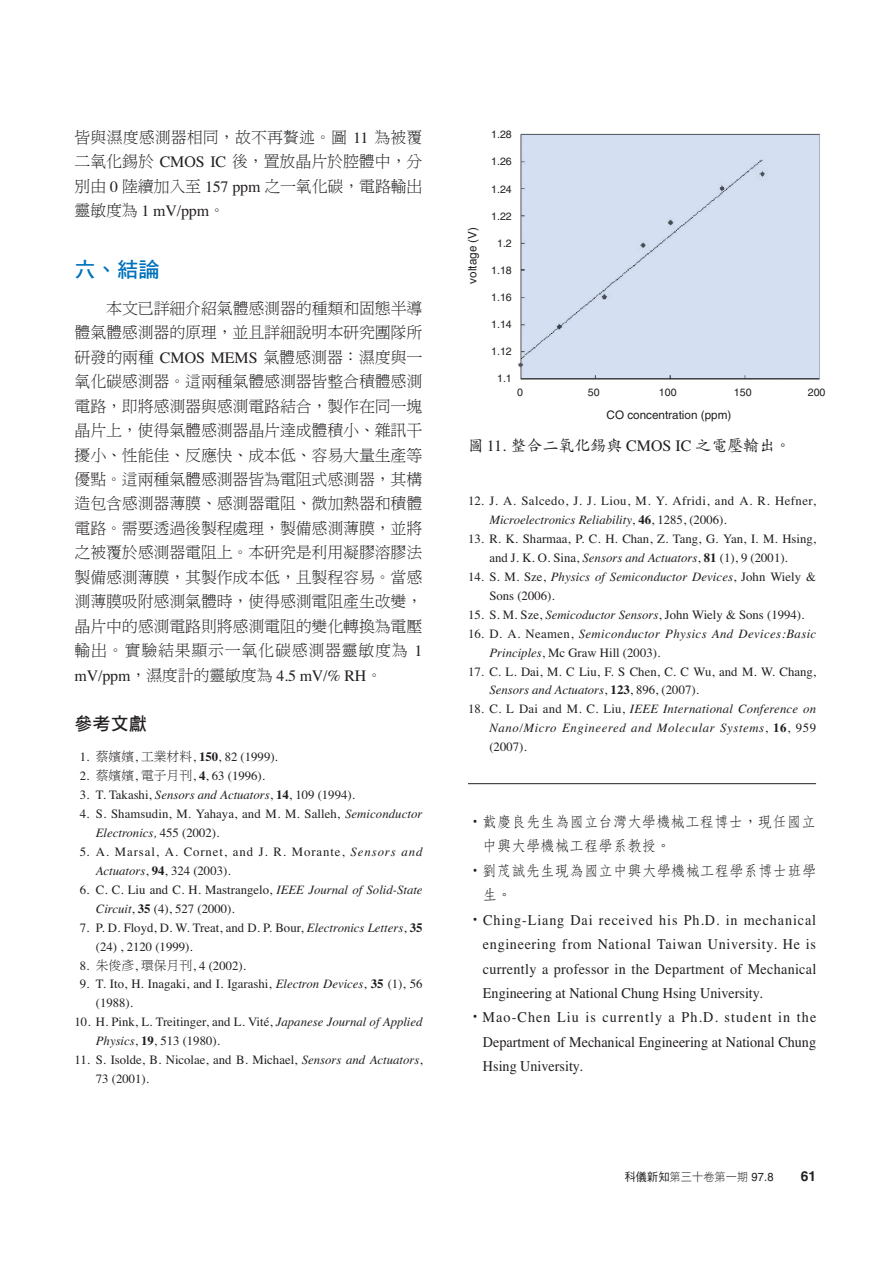
<style>
.page{position:relative;width:893px;height:1262px;background:#fff}
.page>*{position:absolute;margin:0;border:0;box-sizing:border-box;transform-origin:0 0}
.t1{font:21.3px "DF Hei Bd HK BF";color:#0072bc}
.t2{font:18.15px "DF Hei Bd HK BF";color:#231f20}
.t3{font:15.9px/24.5px "DF Ming Lt HK BF";letter-spacing:-.005em;color:#231f20;text-align:justify}
.t4{font:15.9px "Times";letter-spacing:-.01em;color:#231f20}
.t5{font:15.9px "DF Kai Shu Md HK BF";color:#231f20}
.t6{font:14.85px "Times";color:#231f20;scale:.95 1}
.t7{font:14.85px "DF Fang Song Md HK BF";letter-spacing:.025em;color:#231f20;scale:.95 1}
.t8{font:14.85px "Times";letter-spacing:.02em;color:#231f20;scale:.95 1}
.t9{font:14.85px "Times";letter-spacing:.045em;color:#231f20;scale:.95 1}
.t10{font:14.85px "Times";letter-spacing:.06em;color:#231f20;scale:.95 1}
.t11{font:14.85px "Times";letter-spacing:.075em;color:#231f20;scale:.95 1}
.t12{font:700 13.8px "Helvetica";color:#231f20}
.t13{font:12.75px/18.9px "Times";color:#231f20}
.t14{font:italic 12.75px/18.9px "Times";letter-spacing:.03em;color:#231f20}
.t15{font:12.75px/18.9px "Times";letter-spacing:.035em;color:#231f20}
.t16{font:12.75px/18.9px "Times";letter-spacing:.07em;color:#231f20}
.t17{font:11.7px "Helvetica";color:#231f20}
.t18{font:11.7px "DF Li Hei Lt HK BF";letter-spacing:.01em;color:#231f20;scale:.95 1}
.t19{font:10.65px "Helvetica";color:#231f20}
.s1{font-family:"Times"}
.s2{font-family:"DF Ming Lt HK BF"}
.s3{font-weight:700}
.s4{font-style:italic}
.s5{font-style:normal}
.s6{font-weight:700;font-style:normal}
.s7{font-family:"DF Fang Song Md HK BF"}
.s8{font-family:"DF Hei Md HK BF"}
.s9{font-family:"Helvetica"}
</style>
<div class="page">
<hr style="left:468px;top:783px;width:348px;height:1px;background:#231f20">
<div style="left:518px;top:133px;width:302px;height:247px;background:#d4dff1"></div>
<p class="t3" style="left:75px;top:126px;width:349px">皆與濕度感測器相同，故不再贅述。圖 <span class="s1">11</span> 為被覆二氧化錫於 <span class="s1">CMOS IC</span> 後，置放晶片於腔體中，分別由 <span class="s1">0</span> 陸續加入至 <span class="s1">157 ppm</span> 之一氧化碳，電路輸出</p>
<p class="t4" style="left:75px;top:205px;width:152px"><span class="s2">靈敏度為</span> 1 mV/ppm<span class="s2">。</span></p>
<h1 class="t1" style="left:75px;top:258px;width:87px">六、結論</h1>
<p class="t3" style="left:75px;top:297px;width:349px;text-indent:32px">本文已詳細介紹氣體感測器的種類和固態半導體氣體感測器的原理，並且詳細說明本研究團隊所研發的兩種 <span class="s1">CMOS MEMS</span> 氣體感測器︰濕度與一氧化碳感測器。這兩種氣體感測器皆整合積體感測電路，即將感測器與感測電路結合，製作在同一塊晶片上，使得氣體感測器晶片達成體積小、雜訊干擾小、性能佳、反應快、成本低、容易大量生產等優點。這兩種氣體感測器皆為電阻式感測器，其構造包含感測器薄膜、感測器電阻、微加熱器和積體電路。需要透過後製程處理，製備感測薄膜，並將之被覆於感測器電阻上。本研究是利用凝膠溶膠法製備感測薄膜，其製作成本低，且製程容易。當感測薄膜吸附感測氣體時，使得感測電阻產生改變，晶片中的感測電路則將感測電阻的變化轉換為電壓輸出。實驗結果顯示一氧化碳感測器靈敏度為 <span class="s1">1</span></p>
<p class="t4" style="left:75px;top:669px;width:309px">mV/ppm<span class="s2">，濕度計的靈敏度為</span> 4.5 mV/% RH<span class="s2">。</span></p>
<h2 class="t2" style="left:75px;top:714px;width:74px">參考文獻</h2>
<p class="t13" style="left:80px;top:748px;width:199px">1. <span class="s2">蔡嬪嬪</span>, <span class="s2">工業材料</span>, <span class="s3">150</span>, 82 (1999).</p>
<p class="t13" style="left:80px;top:767px;width:187px">2. <span class="s2">蔡嬪嬪</span>, <span class="s2">電子月刊</span>, <span class="s3">4</span>, 63 (1996).</p>
<p class="t13" style="left:80px;top:786px;width:276px">3. T. Takashi, <span class="s4">Sensors and Actuators</span>, <span class="s3">14</span>, 109 (1994).</p>
<p class="t13" style="left:96px;top:805px;width:328px;text-indent:-16px">4. S. Shamsudin, M. Yahaya, and M. M. Salleh, <span class="s4">Semiconductor<br>Electronics,</span> 455 (2002).</p>
<p class="t16" style="left:96px;top:843px;width:328px;text-indent:-16px">5. A. Marsal, A. Cornet, and J. R. Morante, <span class="s4">Sensors and<br>Actuators</span>, <span class="s3">94</span>, 324 (2003).</p>
<p class="t13" style="left:96px;top:881px;width:328px;text-indent:-16px">6. C. C. Liu and C. H. Mastrangelo, <span class="s4">IEEE Journal of Solid-State<br>Circuit</span>, <span class="s3">35</span> (4), 527 (2000).</p>
<p class="t13" style="left:96px;top:919px;width:328px;text-indent:-16px">7. P. D. Floyd, D. W. Treat, and D. P. Bour, <span class="s4">Electronics Letters</span>, <span class="s3">35 </span>(24) , 2120 (1999).</p>
<p class="t13" style="left:80px;top:957px;width:167px">8. <span class="s2">朱俊彥</span>, <span class="s2">環保月刊</span>, 4 (2002).</p>
<p class="t13" style="left:96px;top:976px;width:328px;text-indent:-16px">9. T. Ito, H. Inagaki, and I. Igarashi, <span class="s4">Electron Devices</span>, <span class="s3">35</span> (1), 56 (1988).</p>
<p class="t13" style="left:96px;top:1013px;width:328px;text-indent:-21px">10. H. Pink, L. Treitinger, and L. Vité, <span class="s4">Japanese Journal of Applied<br>Physics</span>, <span class="s3">19</span>, 513 (1980).</p>
<p class="t13" style="left:96px;top:1051px;width:328px;text-indent:-21px">11. S. Isolde, B. Nicolae, and B. Michael, <span class="s4">Sensors and Actuators</span>,<br>73 (2001).</p>
<p class="t17" style="left:468px;top:284px;width:58px;rotate:-90deg">voltage (V)</p>
<p class="t19" style="left:491px;top:131px;width:22px">1.28</p>
<p class="t19" style="left:491px;top:158px;width:22px">1.26</p>
<p class="t19" style="left:491px;top:185px;width:22px">1.24</p>
<p class="t19" style="left:491px;top:212px;width:22px">1.22</p>
<p class="t19" style="left:497px;top:239px;width:16px">1.2</p>
<p class="t19" style="left:491px;top:266px;width:22px">1.18</p>
<p class="t19" style="left:491px;top:293px;width:22px">1.16</p>
<p class="t19" style="left:491px;top:320px;width:22px">1.14</p>
<p class="t19" style="left:491px;top:348px;width:22px">1.12</p>
<p class="t19" style="left:497px;top:375px;width:16px">1.1</p>
<p class="t19" style="left:517px;top:388px;width:7px">0</p>
<p class="t19" style="left:588px;top:388px;width:13px">50</p>
<p class="t19" style="left:659px;top:388px;width:19px">100</p>
<p class="t19" style="left:734px;top:388px;width:19px">150</p>
<p class="t19" style="left:807px;top:388px;width:19px">200</p>
<p class="t17" style="left:606px;top:410px;width:126px">CO concentration (ppm)</p>
<p class="t5" style="left:468px;top:437px;width:324px">圖 <span class="s1">11.</span> 整合二氧化錫與 <span class="s1">CMOS IC</span> 之電壓輸出。</p>
<p class="t15" style="left:489px;top:492px;width:328px;text-indent:-21px">12. J. A. Salcedo, J. J. Liou, M. Y. Afridi, and A. R. Hefner,<br><span class="s4">Microelectronics Reliability</span>, <span class="s3">46</span>, 1285, (2006).</p>
<p class="t13" style="left:468px;top:530px;width:349px;text-align:center">13. R. K. Sharmaa, P. C. H. Chan, Z. Tang, G. Yan, I. M. Hsing, and J. K. O. Sina, <span class="s4">Sensors and Actuators</span>, <span class="s3">81</span> (1), 9 (2001).</p>
<p class="t13" style="left:489px;top:568px;width:328px;text-indent:-21px">14. S. M. Sze, <span class="s4">Physics of Semiconductor Devices</span>, John Wiely &amp;<br>Sons (2006).</p>
<p class="t13" style="left:468px;top:606px;width:338px">15. S. M. Sze, <span class="s4">Semicoductor Sensors</span>, John Wiely &amp; Sons (1994).</p>
<p class="t14" style="left:489px;top:625px;width:328px;text-indent:-21px"><span class="s5">16. D. A. Neamen,</span> Semiconductor Physics And Devices:Basic<br>Principles<span class="s5">, Mc Graw Hill (2003).</span></p>
<p class="t13" style="left:489px;top:663px;width:328px;text-indent:-21px">17. C. L. Dai, M. C Liu, F. S Chen, C. C Wu, and M. W. Chang,<br><span class="s4">Sensors and Actuators</span>, <span class="s3">123</span>, 896, (2007).</p>
<p class="t14" style="left:489px;top:701px;width:328px;text-align:justify;text-indent:-21px"><span class="s5">18. C. L Dai and M. C. Liu,</span> IEEE International Conference on Nano/Micro Engineered and Molecular Systems<span class="s5">,</span> <span class="s6">16</span><span class="s5">, 959 (2007).</span></p>
<p class="t7" style="left:468px;top:814px;width:367px">‧戴慶良先生為國立台灣大學機械工程博士，現任國立</p>
<p class="t7" style="left:482px;top:838px;width:199px">中興大學機械工程學系教授。</p>
<p class="t7" style="left:468px;top:863px;width:368px">‧劉茂誠先生現為國立中興大學機械工程學系博士班學</p>
<p class="t7" style="left:483px;top:887px;width:32px">生。</p>
<p class="t10" style="left:468px;top:914px;width:368px"><span class="s7">‧</span>Ching-Liang Dai received his Ph.D. in mechanical</p>
<p class="t9" style="left:483px;top:938px;width:352px">engineering from National Taiwan University. He is</p>
<p class="t8" style="left:483px;top:963px;width:352px">currently a professor in the Department of Mechanical</p>
<p class="t6" style="left:483px;top:987px;width:296px">Engineering at National Chung Hsing University.</p>
<p class="t11" style="left:468px;top:1012px;width:368px"><span class="s7">‧</span>Mao-Chen Liu is currently a Ph.D. student in the</p>
<p class="t6" style="left:483px;top:1036px;width:352px">Department of Mechanical Engineering at National Chung</p>
<p class="t6" style="left:483px;top:1061px;width:106px">Hsing University.</p>
<p class="t18" style="left:624px;top:1171px;width:158px"><span class="s8">科儀新知</span>第三十卷第一期 <span class="s9">97.8</span></p>
<p class="t12" style="left:800px;top:1171px;width:17px">61</p>
</div>
